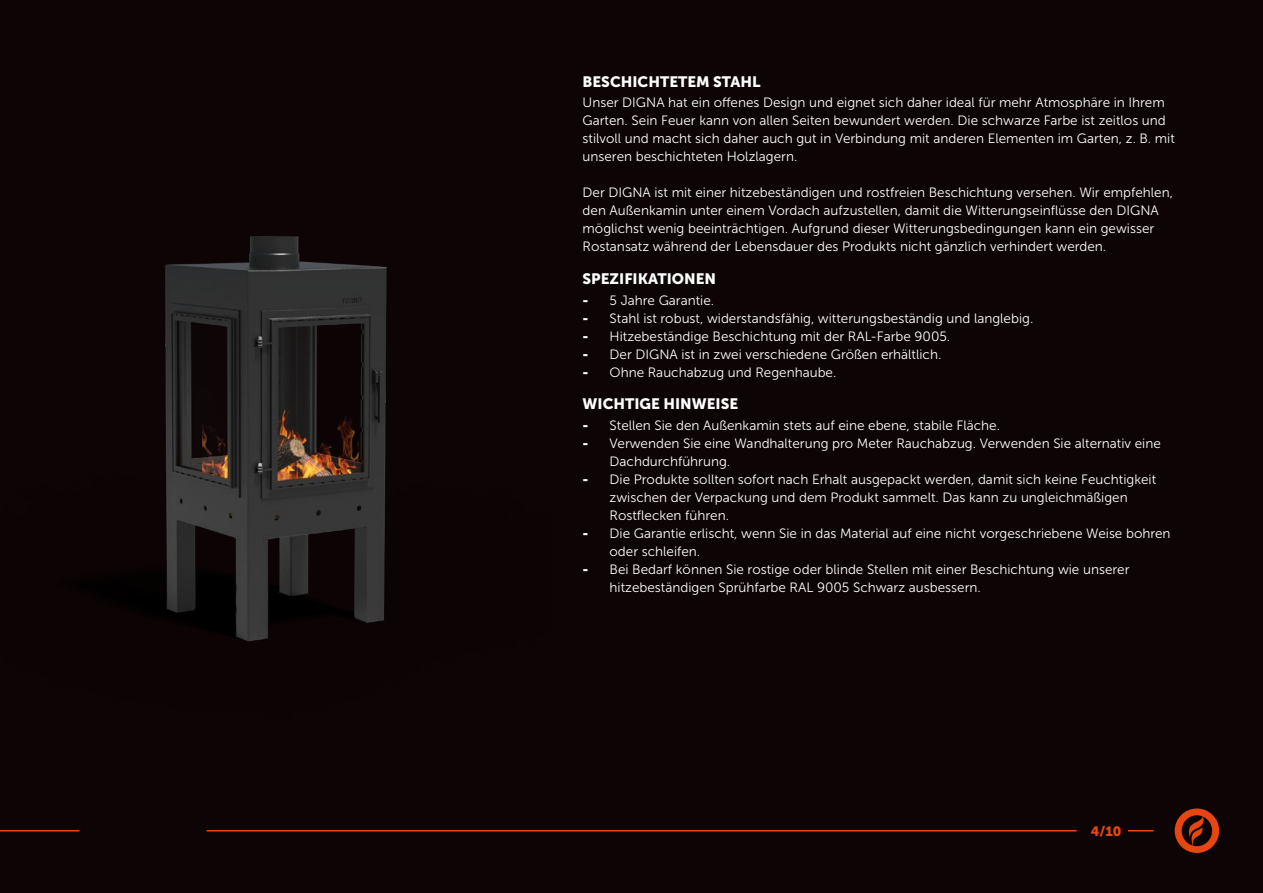
<style>
.page{position:relative;width:1263px;height:893px;background:#0d0405}
.page>*{position:absolute;margin:0;border:0;box-sizing:border-box;transform-origin:0 0}
.t1{font:15px "Museo Sans 900";color:#fff}
.t2{font:13.5px/18px "Museo Sans 300";color:#fff}
.t3{font:13.5px "Museo Sans 900";color:#e84610}
.s1{font-family:"Museo Sans 900"}
</style>
<div class="page">
<svg style="left:1128px;top:830px;width:25px;height:1px"></svg>
<hr style="left:0;top:830px;width:80px;height:1px;background:#e84610">
<hr style="left:207px;top:830px;width:870px;height:1px;background:#e84610">
<svg style="left:1175px;top:808px;width:44px;height:45px"></svg>
<img style="left:95px;top:236px;width:292px;height:406px">
<p class="t1" style="left:583px;top:73px;width:180px">BESCHICHTETEM STAHL</p>
<p class="t2" style="left:583px;top:94px;width:594px">Unser DIGNA hat ein offenes Design und eignet sich daher ideal für mehr Atmosphäre in Ihrem Garten. Sein Feuer kann von allen Seiten bewundert werden. Die schwarze Farbe ist zeitlos und stilvoll und macht sich daher auch gut in Verbindung mit anderen Elementen im Garten, z. B. mit unseren beschichteten Holzlagern.</p>
<p class="t2" style="left:583px;top:184px;width:592px">Der DIGNA ist mit einer hitzebeständigen und rostfreien Beschichtung versehen. Wir empfehlen, den Außenkamin unter einem Vordach aufzustellen, damit die Witterungseinflüsse den DIGNA möglichst wenig beeinträchtigen. Aufgrund dieser Witterungsbedingungen kann ein gewisser Rostansatz während der Lebensdauer des Produkts nicht gänzlich verhindert werden.</p>
<p class="t1" style="left:583px;top:270px;width:135px">SPEZIFIKATIONEN</p>
<p class="t2" style="left:583px;top:291px;width:133px"><span class="s1">-</span> 5 Jahre Garantie.</p>
<p class="t2" style="left:583px;top:309px;width:452px"><span class="s1">-</span> Stahl ist robust, widerstandsfähig, witterungsbeständig und langlebig.</p>
<p class="t2" style="left:583px;top:327px;width:369px"><span class="s1">-</span> Hitzebeständige Beschichtung mit der RAL-Farbe 9005.</p>
<p class="t2" style="left:583px;top:345px;width:360px"><span class="s1">-</span> Der DIGNA ist in zwei verschiedene Größen erhältlich.</p>
<p class="t2" style="left:583px;top:363px;width:255px"><span class="s1">-</span> Ohne Rauchabzug und Regenhaube.</p>
<p class="t1" style="left:583px;top:395px;width:157px">WICHTIGE HINWEISE</p>
<p class="t2" style="left:583px;top:416px;width:419px"><span class="s1">-</span> Stellen Sie den Außenkamin stets auf eine ebene, stabile Fläche.</p>
<p class="t2" style="left:610px;top:434px;width:553px;text-indent:-27px"><span class="s1">-</span> Verwenden Sie eine Wandhalterung pro Meter Rauchabzug. Verwenden Sie alternativ eine<br>Dachdurchführung.</p>
<p class="t2" style="left:610px;top:470px;width:548px;text-indent:-27px"><span class="s1">-</span> Die Produkte sollten sofort nach Erhalt ausgepackt werden, damit sich keine Feuchtigkeit zwischen der Verpackung und dem Produkt sammelt. Das kann zu ungleichmäßigen<br>Rostflecken führen.</p>
<p class="t2" style="left:610px;top:524px;width:562px;text-indent:-27px"><span class="s1">-</span> Die Garantie erlischt, wenn Sie in das Material auf eine nicht vorgeschriebene Weise bohren oder schleifen.</p>
<p class="t2" style="left:610px;top:560px;width:521px;text-indent:-27px"><span class="s1">-</span> Bei Bedarf können Sie rostige oder blinde Stellen mit einer Beschichtung wie unserer hitzebeständigen Sprühfarbe RAL 9005 Schwarz ausbessern.</p>
<p class="t3" style="left:1091px;top:823px;width:32px">4/10</p>
</div>
